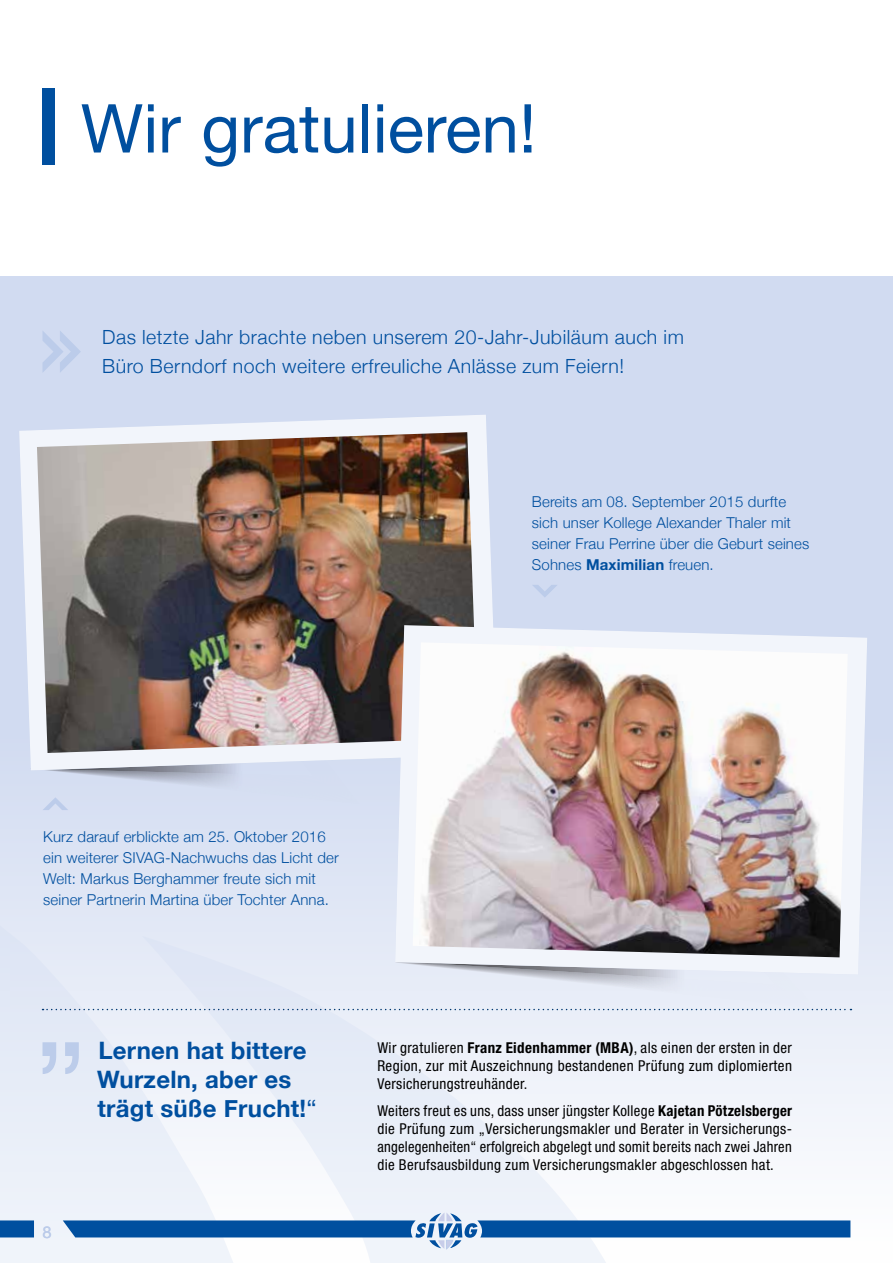
<style>
.page{position:relative;width:893px;height:1263px;background:#fff}
.page>*{position:absolute;margin:0;border:0;box-sizing:border-box;transform-origin:0 0}
.t1{font:67.5px "Helvetica Neue";color:#004f9f}
.t2{font:700 24px/28.8px "Helvetica Neue";letter-spacing:.01em;color:#004f9f}
.t3{font:300 19.5px/28.5px "Helvetica Neue";letter-spacing:.025em;color:#004f9f}
.t4{font:16.5px "Helvetica Neue";color:#bcccea}
.t5{font:condensed 15px/18px "Helvetica Neue LT Std";letter-spacing:.025em;color:#000;text-align:justify}
.t6{font:300 15px/21px "Helvetica Neue";letter-spacing:.01em;color:#004f9f}
.s1{font-weight:700}
.s2{font-weight:400}
</style>
<div class="page">
<div style="left:0;top:276px;width:893px;height:987px;background:linear-gradient(to bottom,#c7d3ee,#f2f5fa)"></div>
<svg style="left:0;top:1212px;width:850px;height:37px"></svg>
<svg style="left:43px;top:1042px;width:36px;height:32px"></svg>
<div style="left:43px;top:88px;width:12px;height:77px;background:#004f9f"></div>
<svg style="left:356px;top:799px;width:3px;height:5px"></svg>
<svg style="left:401px;top:974px;width:382px;height:15px;background:#dfe4ef"></svg>
<img style="left:19px;top:415px;width:479px;height:355px">
<img style="left:395px;top:625px;width:472px;height:349px">
<svg style="left:43px;top:1009px;width:808px;height:1px"></svg>
<svg style="left:43px;top:330px;width:38px;height:43px;background:#c8d5ee"></svg>
<svg style="left:532px;top:585px;width:26px;height:13px"></svg>
<img style="left:31px;top:659px;width:319px;height:151px">
<h1 class="t1" style="left:81px;top:80px;width:457px">Wir gratulieren!</h1>
<h3 class="t3" style="left:102px;top:322px;width:583px">Das letzte Jahr brachte neben unserem 20-Jahr-Jubiläum auch im<br>Büro Berndorf noch weitere erfreuliche Anlässe zum Feiern!</h3>
<p class="t6" style="left:532px;top:490px;width:279px">Bereits am 08. September 2015 durfte sich unser Kollege Alexander Thaler mit seiner Frau Perrine über die Geburt seines Sohnes <span class="s1">Maximilian</span> freuen.</p>
<p class="t6" style="left:43px;top:825px;width:297px">Kurz darauf erblickte am 25. Oktober 2016 ein weiterer SIVAG-Nachwuchs das Licht der Welt: Markus Berghammer freute sich mit seiner Partnerin Martina über Tochter Anna.</p>
<p class="t4" style="left:43px;top:1220px;width:11px">8</p>
<h2 class="t2" style="left:97px;top:1037px;width:221px">Lernen hat bittere<br>Wurzeln, aber es trägt süße Frucht!<span class="s2">“</span></h2>
<p class="t5" style="left:377px;top:1038px;width:416px">Wir gratulieren <span class="s1">Franz Eidenhammer (MBA)</span>, als einen der ersten in der Region, zur mit Auszeichnung bestandenen Prüfung zum diplomierten Versicherungstreuhänder.</p>
<p class="t5" style="left:377px;top:1101px;width:416px;text-align:left">Weiters freut es uns, dass unser jüngster Kollege <span class="s1">Kajetan Pötzelsberger </span>die Prüfung zum „Versicherungsmakler und Berater in Versicherungs&shy;angelegenheiten“ erfolgreich abgelegt und somit bereits nach zwei Jahren die Berufsausbildung zum Versicherungsmakler abgeschlossen hat.</p>
</div>
